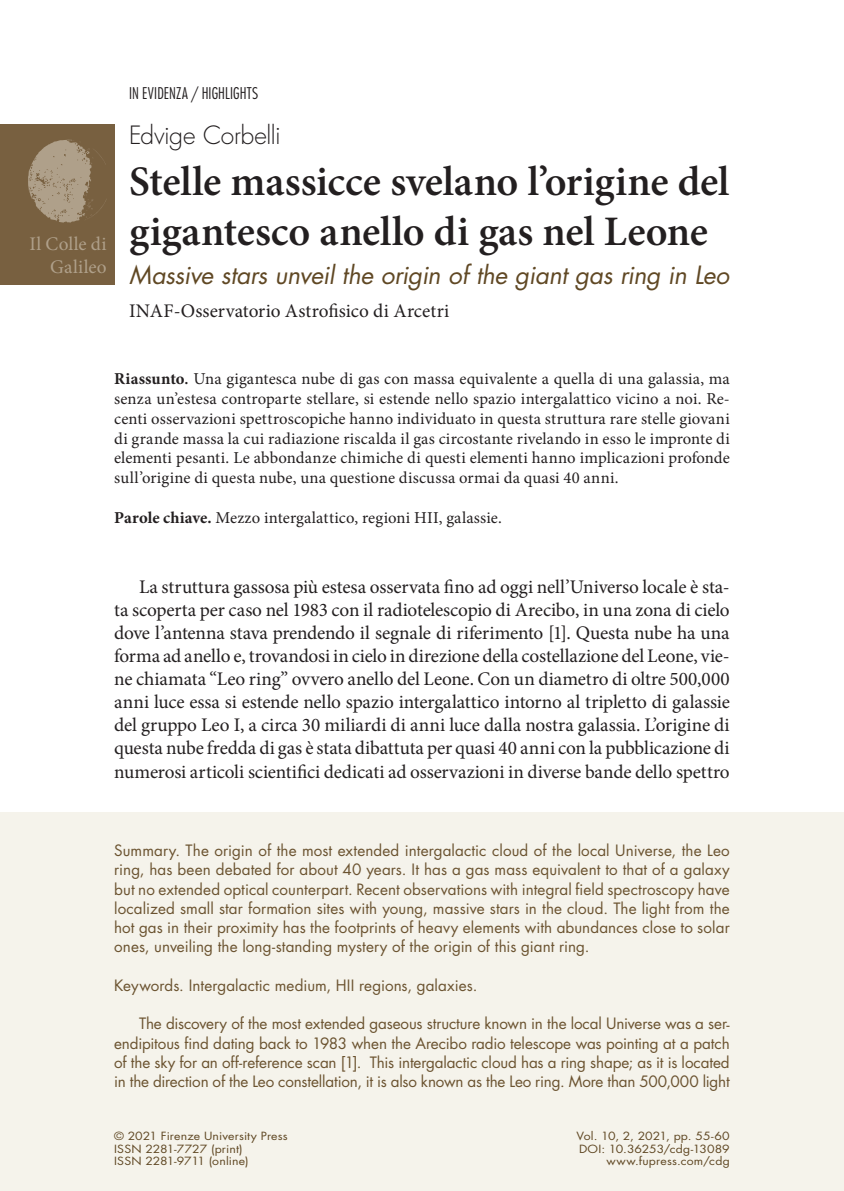
<style>
.page{position:relative;width:844px;height:1191px;background:#fff}
.page>*{position:absolute;margin:0;border:0;box-sizing:border-box;transform-origin:0 0}
.t1{font:600 42px/50.4px "Minion Pro";letter-spacing:-.005em;color:#231f20}
.t2{font:italic 24.5px "Futura Std";letter-spacing:-.01em;color:#604824}
.t3{font:300 24.5px "Futura Std";letter-spacing:-.015em;color:#231f20}
.t4{font:19.25px/23.1px "Minion Pro";letter-spacing:-.005em;color:#231f20;text-align:justify}
.t5{font:19.25px/23.1px "Minion Pro";letter-spacing:.015em;color:#afa08a;text-align:right}
.t6{font:16.62px/19.9px "Minion Pro";letter-spacing:.01em;color:#231f20;text-align:justify}
.t7{font:300 condensed 15.75px "Futura Std";letter-spacing:.01em;color:#231f20}
.t8{font:15.22px/19.2px "Futura Std";color:#6b5330;text-align:justify}
.t9{font:11.03px "Futura Std";letter-spacing:.01em;color:#604824;scale:1.11 1}
.s1{font-weight:700}
.s2{font-weight:600}
</style>
<div class="page">
<div style="left:0;top:812px;width:843px;height:379px;background:#f5f3eb"></div>
<div style="left:0;top:124px;width:114px;height:160px;background:#786040"></div>
<svg style="left:28px;top:139px;width:79px;height:84px"></svg>
<p class="t5" style="left:29px;top:233px;width:79px">Il Colle di<br>Galileo</p>
<p class="t7" style="left:129px;top:84px;width:131px">IN EVIDENZA / HIGHLIGHTS</p>
<h2 class="t3" style="left:129px;top:120px;width:153px">Edvige Corbelli</h2>
<h1 class="t1" style="left:129px;top:156px;width:601px">Stelle massicce svelano l’origine del gigantesco anello di gas nel Leone</h1>
<h2 class="t2" style="left:129px;top:260px;width:601px">Massive stars unveil the origin of the giant gas ring in Leo</h2>
<p class="t4" style="left:129px;top:300px;width:321px">INAF-Osservatorio Astrofisico di Arcetri</p>
<p class="t6" style="left:114px;top:368px;width:617px"><span class="s1">Riassunto</span><span class="s2">.</span> Una gigantesca nube di gas con massa equivalente a quella di una galassia, ma senza un’estesa controparte stellare, si estende nello spazio intergalattico vicino a noi. Re&shy;centi osservazioni spettroscopiche hanno individuato in questa struttura rare stelle giovani di grande massa la cui radiazione riscalda il gas circostante rivelando in esso le impronte di elementi pesanti. Le abbondanze chimiche di questi elementi hanno implicazioni profonde sull’origine di questa nube, una questione discussa ormai da quasi 40 anni.</p>
<p class="t6" style="left:114px;top:508px;width:389px"><span class="s1">Parole chiave.</span> Mezzo intergalattico, regioni HII, galassie.</p>
<p class="t4" style="left:114px;top:575px;width:617px;text-indent:25px">La struttura gassosa più estesa osservata fino ad oggi nell’Universo locale è sta&shy;ta scoperta per caso nel 1983 con il radiotelescopio di Arecibo, in una zona di cielo dove l’antenna stava prendendo il segnale di riferimento [1]. Questa nube ha una forma ad anello e, trovandosi in cielo in direzione della costellazione del Leone, vie&shy;ne chiamata “Leo ring” ovvero anello del Leone. Con un diametro di oltre 500,000 anni luce essa si estende nello spazio intergalattico intorno al tripletto di galassie del gruppo Leo I, a circa 30 miliardi di anni luce dalla nostra galassia. L’origine di questa nube fredda di gas è stata dibattuta per quasi 40 anni con la pubblicazione di numerosi articoli scientifici dedicati ad osservazioni in diverse bande dello spettro</p>
<p class="t8" style="left:114px;top:841px;width:617px">Summary. The origin of the most extended intergalactic cloud of the local Universe, the Leo ring, has been debated for about 40 years. It has a gas mass equivalent to that of a galaxy but no extended optical counterpart. Recent observations with integral field spectroscopy have localized small star formation sites with young, massive stars in the cloud. The light from the hot gas in their proximity has the footprints of heavy elements with abundances close to solar ones, unveiling the long-standing mystery of the origin of this giant ring.</p>
<p class="t8" style="left:114px;top:976px;width:365px">Keywords. Intergalactic medium, HII regions, galaxies.</p>
<p class="t8" style="left:114px;top:1014px;width:617px;text-indent:25px">The discovery of the most extended gaseous structure known in the local Universe was a ser&shy;endipitous find dating back to 1983 when the Arecibo radio telescope was pointing at a patch of the sky for an off-reference scan [1]. This intergalactic cloud has a ring shape; as it is located in the direction of the Leo constellation, it is also known as the Leo ring. More than 500,000 light</p>
<p class="t9" style="left:114px;top:1129px;width:158px">© 2021 Firenze University Press</p>
<p class="t9" style="left:576px;top:1129px;width:139px">Vol. 10, 2, 2021, pp. 55-60</p>
<p class="t9" style="left:114px;top:1141px;width:117px">ISSN 2281-7727 (print)</p>
<p class="t9" style="left:579px;top:1141px;width:137px">DOI: 10.36253/cdg-13089</p>
<p class="t9" style="left:114px;top:1153px;width:123px">ISSN 2281-9711 (online)</p>
<p class="t9" style="left:606px;top:1153px;width:113px">www.fupress.com/cdg</p>
</div>
